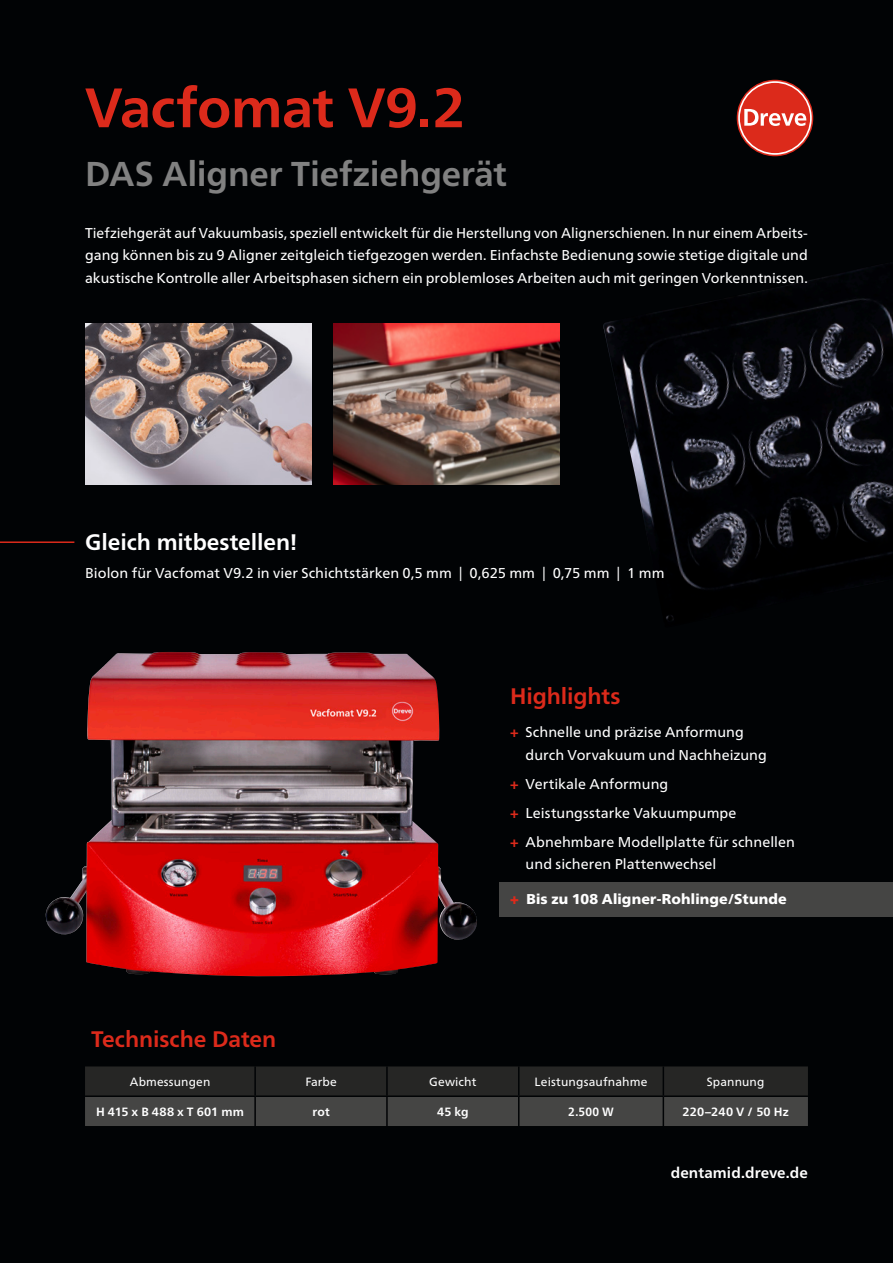
<style>
.page{position:relative;width:893px;height:1263px;background:#010305}
.page>*{position:absolute;margin:0;border:0;box-sizing:border-box;transform-origin:0 0}
.t1{font:700 55.5px "Frutiger Neue LTW1 G";letter-spacing:-.01em;color:#dc2a1b}
.t2{font:700 34.5px "Frutiger Neue LTW1 G";letter-spacing:-.005em;color:#818181}
.t3{font:700 22.5px "Frutiger Neue LTW1 G";letter-spacing:-.005em;color:#dc2a1b}
.t4{font:700 22.5px "Frutiger Neue LTW1 G";letter-spacing:-.005em;color:#fff}
.t5{font:700 15px "Frutiger Neue LTW1 G";letter-spacing:.005em;color:#fff}
.t6{font:14.25px/22.5px "Frutiger Neue LTW1 G";letter-spacing:.005em;color:#fff}
.t7{font:900 14.25px "Frutiger Neue LTW1 G";letter-spacing:.01em;color:#fff}
.t8{font:12px "Frutiger Neue LTW1 G";letter-spacing:.01em;color:#fff}
.t9{font:700 12px "Frutiger Neue LTW1 G";letter-spacing:.015em;color:#fff}
.t10{font:700 12px "Frutiger Neue LTW1 G";letter-spacing:.015em;color:#fff;scale:.94 1}
.s1{font-weight:700;color:#dc2a1b}
.s2{color:#dc2a1b}
</style>
<div class="page">
<div style="left:500px;top:882px;width:393px;height:35px;background:#454544"></div>
<svg style="left:85px;top:1066px;width:723px;height:60px;background:#333332"></svg>
<svg style="left:738px;top:81px;width:74px;height:74px"></svg>
<hr style="left:0;top:541px;width:74px;height:2px;background:#dc2a1b">
<img style="left:46px;top:652px;width:431px;height:324px">
<img style="left:603px;top:268px;width:290px;height:352px">
<img style="left:85px;top:323px;width:227px;height:162px">
<img style="left:333px;top:323px;width:227px;height:162px">
<h1 class="t1" style="left:85px;top:68px;width:382px">Vacfomat V9.2</h1>
<h2 class="t2" style="left:85px;top:149px;width:423px">DAS Aligner Tiefziehgerät</h2>
<p class="t6" style="left:85px;top:220px;width:724px;text-align:justify">Tiefziehgerät auf Vakuumbasis, speziell entwickelt für die Herstellung von Alignerschienen. In nur einem Arbeits&shy;gang können bis zu 9 Aligner zeitgleich tiefgezogen werden. Einfachste Bedienung sowie stetige digitale und akustische Kontrolle aller Arbeitsphasen sichern ein problemloses Arbeiten auch mit geringen Vorkenntnissen.</p>
<h3 class="t4" style="left:85px;top:526px;width:214px">Gleich mitbestellen!</h3>
<p class="t6" style="left:85px;top:560px;width:581px">Biolon für Vacfomat V9.2 in vier Schichtstärken 0,5 mm | 0,625 mm | 0,75 mm | 1 mm</p>
<h3 class="t3" style="left:510px;top:679px;width:112px">Highlights</h3>
<p class="t6" style="left:526px;top:720px;width:243px;text-indent:-15px"><span class="s1">+</span> Schnelle und präzise Anformung durch Vorvakuum und Nachheizung</p>
<p class="t6" style="left:510px;top:768px;width:286px;line-height:29px"><span class="s1">+</span> Vertikale Anformung<br><span class="s1">+</span> Leistungsstarke Vakuumpumpe<br><span class="s1">+</span> Abnehmbare Modellplatte für schnellen</p>
<p class="t6" style="left:526px;top:852px;width:192px">und sicheren Plattenwechsel</p>
<p class="t7" style="left:510px;top:888px;width:278px"><span class="s2">+</span> Bis zu 108 Aligner-Rohlinge/Stunde</p>
<h3 class="t3" style="left:91px;top:1023px;width:187px">Technische Daten</h3>
<p class="t8" style="left:130px;top:1073px;width:82px">Abmessungen</p>
<p class="t8" style="left:305px;top:1073px;width:33px">Farbe</p>
<p class="t8" style="left:429px;top:1073px;width:49px">Gewicht</p>
<p class="t8" style="left:535px;top:1073px;width:114px">Leistungsaufnahme</p>
<p class="t8" style="left:707px;top:1073px;width:59px">Spannung</p>
<p class="t9" style="left:96px;top:1103px;width:149px">H 415 x B 488 x T 601 mm</p>
<p class="t9" style="left:312px;top:1103px;width:19px">rot</p>
<p class="t9" style="left:437px;top:1103px;width:33px">45 kg</p>
<p class="t10" style="left:568px;top:1103px;width:50px">2.500 W</p>
<p class="t9" style="left:682px;top:1103px;width:108px">220–240 V / 50 Hz</p>
<p class="t5" style="left:671px;top:1162px;width:139px">dentamid.dreve.de</p>
</div>
